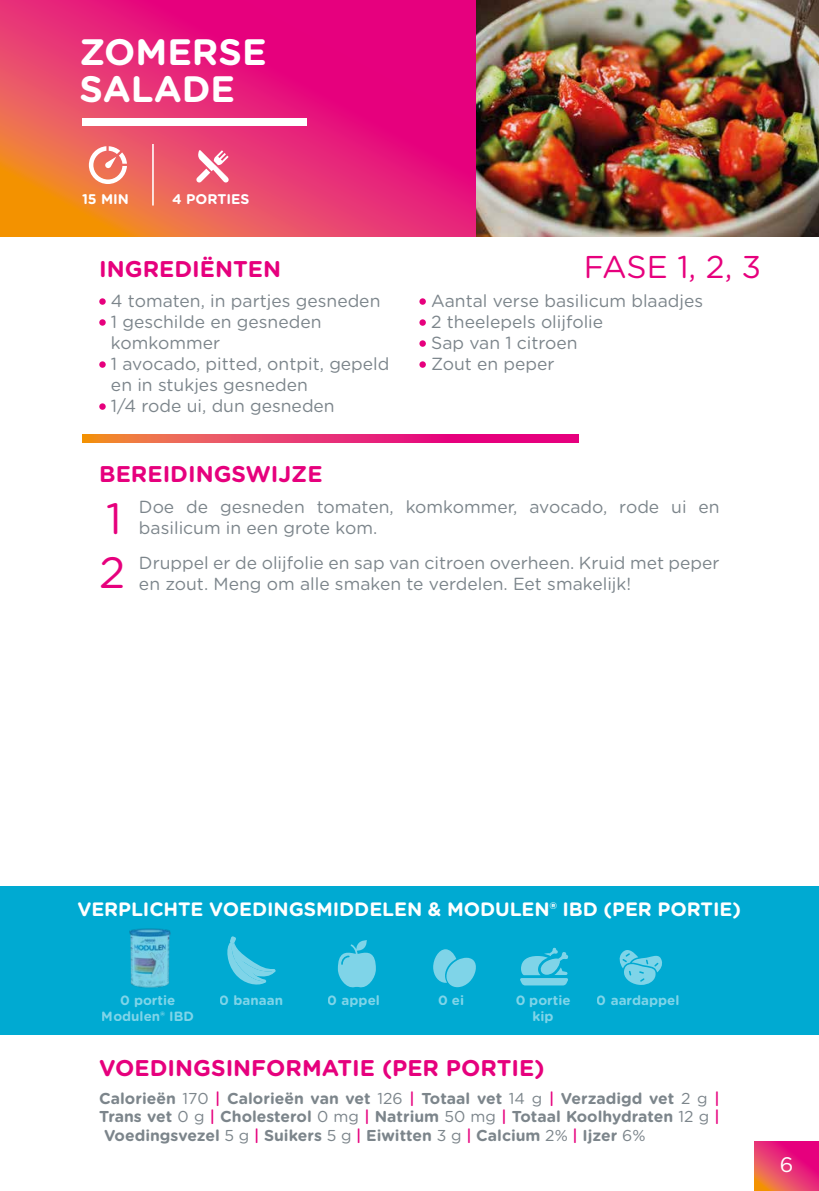
<style>
.page{position:relative;width:819px;height:1191px;background:#fff}
.page>*{position:absolute;margin:0;border:0;box-sizing:border-box;transform-origin:0 0}
.t1{font:43.75px "Gotham Rounded";color:#e6007d}
.t2{font:700 36.75px/36.8px "Gotham Rounded";color:#fff}
.t3{font:31.5px "Gotham Rounded";color:#e6007d}
.t4{font:700 22.75px "Gotham Rounded";color:#e6007d}
.t5{font:21px "Gotham Rounded";color:#fff}
.t6{font:700 19.43px "Gotham Rounded";letter-spacing:-.005em;color:#fff}
.t7{font:17.5px/21px "Gotham Rounded";color:#7c858b}
.t8{font:700 15.75px "Gotham Rounded";color:#7c858b}
.t9{font:700 14px "Gotham Rounded";color:#fff}
.t10{font:700 13.47px/16.1px "Gotham Rounded";color:#fff;text-align:center}
.s1{font-weight:400}
.s2{font-weight:500;color:#e6007d}
</style>
<div class="page">
<svg style="left:754px;top:1141px;width:65px;height:50px;background:#e8356c"></svg>
<svg style="left:0;top:0;width:476px;height:237px;background:#e8306c"></svg>
<div style="left:0;top:885px;width:819px;height:149px;background:#00aad2"></div>
<div style="left:82px;top:118px;width:224px;height:8px;background:#fff"></div>
<img style="left:476px;top:0;width:343px;height:237px">
<svg style="left:99px;top:298px;width:7px;height:7px"></svg>
<svg style="left:99px;top:319px;width:7px;height:7px"></svg>
<svg style="left:99px;top:361px;width:7px;height:7px"></svg>
<svg style="left:99px;top:403px;width:7px;height:7px"></svg>
<div style="left:419px;top:298px;width:7px;height:7px;background:#e6007d;border-radius:50%"></div>
<div style="left:419px;top:319px;width:7px;height:7px;background:#e6007d;border-radius:50%"></div>
<div style="left:419px;top:340px;width:7px;height:7px;background:#e6007d;border-radius:50%"></div>
<div style="left:419px;top:361px;width:7px;height:7px;background:#e6007d;border-radius:50%"></div>
<svg style="left:82px;top:434px;width:496px;height:8px;background:#e9366a"></svg>
<svg style="left:196px;top:150px;width:33px;height:33px"></svg>
<svg style="left:89px;top:146px;width:38px;height:38px"></svg>
<hr style="left:152px;top:144px;width:2px;height:61px;background:#fff">
<img style="left:129px;top:928px;width:42px;height:60px">
<svg style="left:433px;top:949px;width:43px;height:38px"></svg>
<svg style="left:520px;top:947px;width:48px;height:38px"></svg>
<svg style="left:227px;top:936px;width:49px;height:49px"></svg>
<svg style="left:338px;top:940px;width:38px;height:48px"></svg>
<svg style="left:619px;top:950px;width:43px;height:35px"></svg>
<h2 class="t2" style="left:79px;top:32px;width:189px">ZOMERSE<br>SALADE</h2>
<p class="t9" style="left:82px;top:189px;width:48px">15 MIN</p>
<p class="t9" style="left:172px;top:189px;width:79px">4 PORTIES</p>
<h3 class="t3" style="left:584px;top:245px;width:179px">FASE 1, 2, 3</h3>
<h3 class="t4" style="left:99px;top:253px;width:183px">INGREDIËNTEN</h3>
<p class="t7" style="left:111px;top:290px;width:280px">4 tomaten, in partjes gesneden<br>1 geschilde en gesneden komkommer<br>1 avocado, pitted, ontpit, gepeld en in stukjes gesneden<br>1/4 rode ui, dun gesneden</p>
<p class="t7" style="left:431px;top:290px;width:273px">Aantal verse basilicum blaadjes<br>2 theelepels olijfolie<br>Sap van 1 citroen<br>Zout en peper</p>
<h3 class="t4" style="left:99px;top:457px;width:225px">BEREIDINGSWIJZE</h3>
<h1 class="t1" style="left:106px;top:488px;width:17px">1</h1>
<p class="t7" style="left:139px;top:495px;width:582px">Doe de gesneden tomaten, komkommer, avocado, rode ui en basilicum in een grote kom.</p>
<h1 class="t1" style="left:99px;top:542px;width:28px">2</h1>
<p class="t7" style="left:139px;top:552px;width:582px">Druppel er de olijfolie en sap van citroen overheen. Kruid met peper en zout. Meng om alle smaken te verdelen. Eet smakelijk!</p>
<p class="t6" style="left:77px;top:894px;width:665px">VERPLICHTE VOEDINGSMIDDELEN &amp; MODULEN® IBD (PER PORTIE)</p>
<p class="t10" style="left:220px;top:991px;width:65px">0 banaan</p>
<p class="t10" style="left:328px;top:991px;width:54px">0 appel</p>
<p class="t10" style="left:597px;top:991px;width:84px">0 aardappel</p>
<p class="t10" style="left:102px;top:991px;width:94px">0 portie<br>Modulen® IBD</p>
<p class="t10" style="left:438px;top:991px;width:28px">0 ei</p>
<p class="t10" style="left:515px;top:991px;width:57px">0 portie kip</p>
<h3 class="t4" style="left:99px;top:1051px;width:447px">VOEDINGSINFORMATIE (PER PORTIE)</h3>
<p class="t8" style="left:99px;top:1086px;width:622px">Calorieën <span class="s1">170</span> <span class="s2">|</span> Calorieën van vet <span class="s1">126</span> <span class="s2">|</span> Totaal vet <span class="s1">14 g</span> <span class="s2">|</span> Verzadigd vet <span class="s1">2 g</span> <span class="s2">|</span></p>
<p class="t8" style="left:99px;top:1105px;width:622px">Trans vet <span class="s1">0 g</span> <span class="s2">|</span> Cholesterol <span class="s1">0 mg</span> <span class="s2">|</span> Natrium <span class="s1">50 mg</span> <span class="s2">|</span> Totaal Koolhydraten <span class="s1">12 g</span> <span class="s2">|</span></p>
<p class="t8" style="left:104px;top:1124px;width:543px">Voedingsvezel <span class="s1">5 g</span> <span class="s2">|</span> Suikers <span class="s1">5 g</span> <span class="s2">|</span> Eiwitten <span class="s1">3 g</span> <span class="s2">|</span> Calcium <span class="s1">2%</span> <span class="s2">|</span> Ijzer <span class="s1">6%</span></p>
<p class="t5" style="left:779px;top:1150px;width:15px">6</p>
</div>
